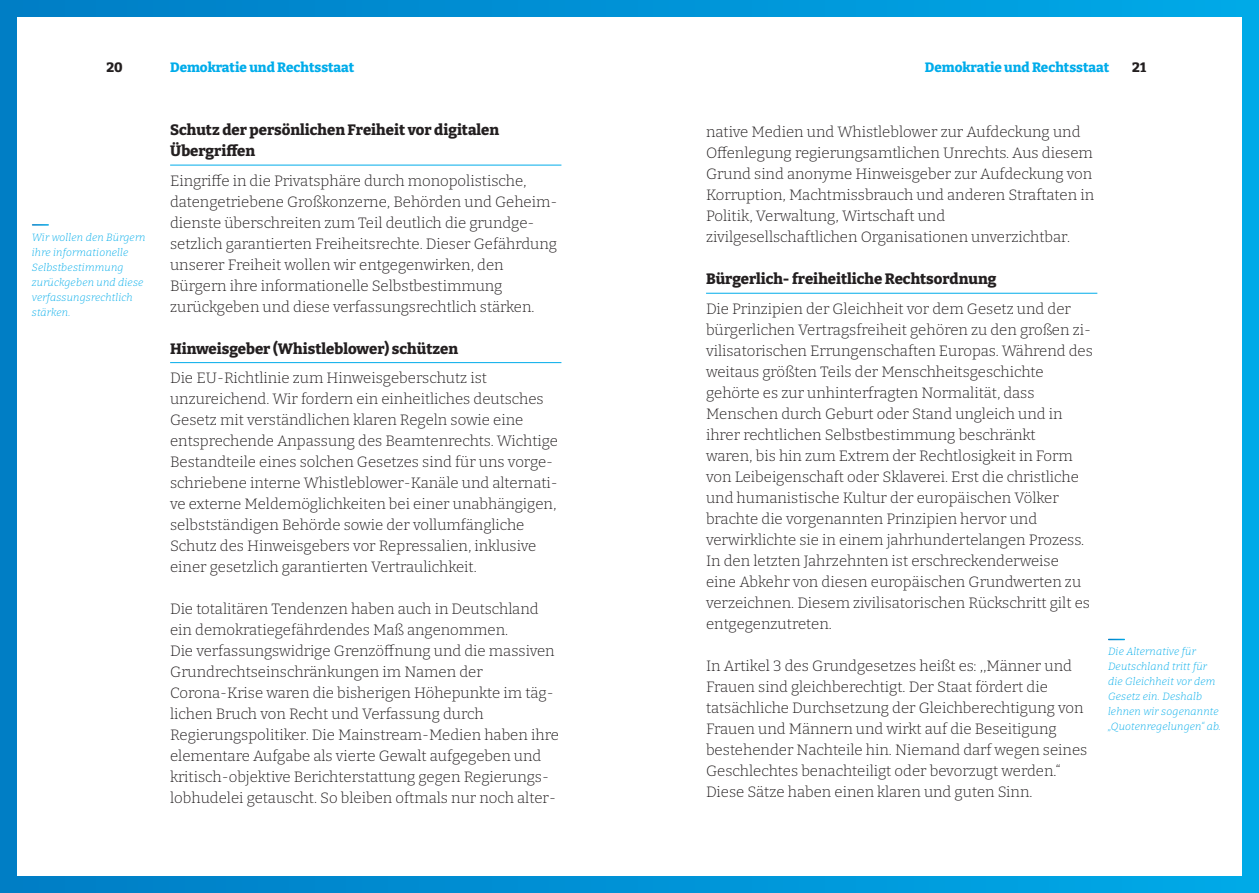
<style>
.page{position:relative;width:1259px;height:893px;background:#fff}
.page>*{position:absolute;margin:0;border:0;box-sizing:border-box;transform-origin:0 0}
.t1{font:300 15px/21px "Bitter";color:#231f20}
.t2{font:800 15px/21px "Bitter";color:#231f20}
.t3{font:800 13.5px "Bitter";color:#00acea}
.t4{font:800 13.5px "Bitter";color:#231f20}
.t5{font:italic 300 10.5px/15px "Bitter";letter-spacing:.02em;color:#00acea}
</style>
<div class="page">
<div style="left:0;top:0;width:1259px;height:893px;background:linear-gradient(to right,#007dc5,#00a9e8)"></div>
<div style="left:17px;top:17px;width:1225px;height:859px;background:#fff"></div>
<hr style="left:170px;top:165px;width:391px;height:1px;background:#00acea">
<hr style="left:170px;top:362px;width:391px;height:1px;background:#00acea">
<hr style="left:706px;top:293px;width:391px;height:1px;background:#00acea">
<svg style="left:1108px;top:639px;width:17px;height:1px"></svg>
<svg style="left:32px;top:224px;width:17px;height:2px"></svg>
<p class="t4" style="left:106px;top:59px;width:18px">20</p>
<p class="t3" style="left:170px;top:59px;width:186px">Demokratie und Rechtsstaat</p>
<p class="t5" style="left:32px;top:229px;width:115px">Wir wollen den Bürgern ihre informationelle<br>Selbstbestimmung zurückgeben und diese verfassungsrechtlich stärken.</p>
<p class="t2" style="left:170px;top:119px;width:330px">Schutz der persönlichen Freiheit vor digitalen<br>Übergriffen</p>
<p class="t1" style="left:170px;top:170px;width:389px">Eingriffe in die Privatsphäre durch monopolistische, datengetriebene Großkonzerne, Behörden und Geheim&shy;dienste überschreiten zum Teil deutlich die grundge&shy;setzlich garantierten Freiheitsrechte. Dieser Gefährdung unserer Freiheit wollen wir entgegenwirken, den Bürgern ihre informationelle Selbstbestimmung zurückgeben und diese verfassungsrechtlich stärken.</p>
<p class="t2" style="left:170px;top:338px;width:290px">Hinweisgeber (Whistleblower) schützen</p>
<p class="t1" style="left:170px;top:367px;width:389px">Die EU-Richtlinie zum Hinweisgeberschutz ist unzureichend. Wir fordern ein einheitliches deutsches Gesetz mit verständlichen klaren Regeln sowie eine entsprechende Anpassung des Beamtenrechts. Wichtige Bestandteile eines solchen Gesetzes sind für uns vorge&shy;schriebene interne Whistleblower-Kanäle und alternati&shy;ve externe Meldemöglichkeiten bei einer unabhängigen, selbstständigen Behörde sowie der vollumfängliche Schutz des Hinweisgebers vor Repressalien, inklusive einer gesetzlich garantierten Vertraulichkeit.</p>
<p class="t1" style="left:170px;top:598px;width:390px">Die totalitären Tendenzen haben auch in Deutschland ein demokratiegefährdendes Maß angenommen.<br>Die verfassungswidrige Grenzöffnung und die massiven Grundrechtseinschränkungen im Namen der Corona-Krise waren die bisherigen Höhepunkte im täg&shy;lichen Bruch von Recht und Verfassung durch Regierungspolitiker. Die Mainstream-Medien haben ihre elementare Aufgabe als vierte Gewalt aufgegeben und kritisch-objektive Berichterstattung gegen Regierungs&shy;lobhudelei getauscht. So bleiben oftmals nur noch alter-</p>
<p class="t3" style="left:925px;top:59px;width:186px">Demokratie und Rechtsstaat</p>
<p class="t4" style="left:1132px;top:59px;width:15px">21</p>
<p class="t1" style="left:706px;top:121px;width:389px">native Medien und Whistleblower zur Aufdeckung und Offenlegung regierungsamtlichen Unrechts. Aus diesem Grund sind anonyme Hinweisgeber zur Aufdeckung von Korruption, Machtmissbrauch und anderen Straftaten in Politik, Verwaltung, Wirtschaft und zivilgesellschaftlichen Organisationen unverzichtbar.</p>
<p class="t2" style="left:706px;top:268px;width:292px">Bürgerlich- freiheitliche Rechtsordnung</p>
<p class="t1" style="left:706px;top:298px;width:388px">Die Prinzipien der Gleichheit vor dem Gesetz und der bürgerlichen Vertragsfreiheit gehören zu den großen zi&shy;vilisatorischen Errungenschaften Europas. Während des weitaus größten Teils der Menschheitsgeschichte gehörte es zur unhinterfragten Normalität, dass Menschen durch Geburt oder Stand ungleich und in ihrer rechtlichen Selbstbestimmung beschränkt<br>waren, bis hin zum Extrem der Rechtlosigkeit in Form von Leibeigenschaft oder Sklaverei. Erst die christliche und humanistische Kultur der europäischen Völker brachte die vorgenannten Prinzipien hervor und verwirklichte sie in einem jahrhundertelangen Prozess.<br>In den letzten Jahrzehnten ist erschreckenderweise<br>eine Abkehr von diesen europäischen Grundwerten zu verzeichnen. Diesem zivilisatorischen Rückschritt gilt es entgegenzutreten.</p>
<p class="t1" style="left:706px;top:655px;width:383px">In Artikel 3 des Grundgesetzes heißt es: ,,Männer und Frauen sind gleichberechtigt. Der Staat fördert die tatsächliche Durchsetzung der Gleichberechtigung von Frauen und Männern und wirkt auf die Beseitigung bestehender Nachteile hin. Niemand darf wegen seines Geschlechtes benachteiligt oder bevorzugt werden.“ Diese Sätze haben einen klaren und guten Sinn.</p>
<p class="t5" style="left:1108px;top:644px;width:114px">Die Alternative für<br>Deutschland tritt für die Gleichheit vor dem<br>Gesetz ein. Deshalb lehnen wir sogenannte „Quotenregelungen“ ab.</p>
</div>
